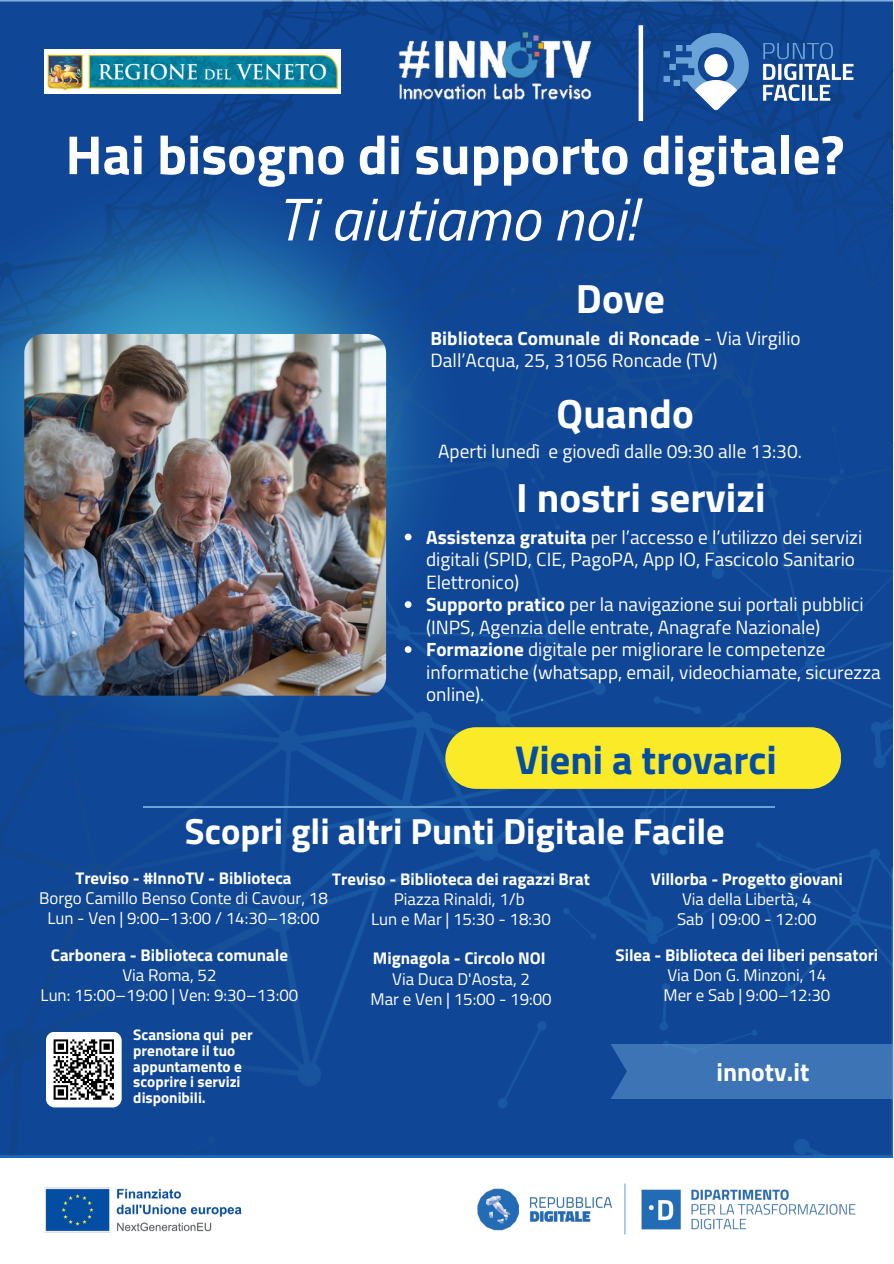
<style>
.page{position:relative;width:894px;height:1264px;background:#fff}
.page>*{position:absolute;margin:0;border:0;box-sizing:border-box;transform-origin:0 0}
.t1{font:italic 60px "Titillium Web";color:#fff}
.t2{font:700 55.05px "Titillium Web";color:#fff}
.t3{font:700 40.95px "Titillium Web";color:#fff}
.t4{font:700 40.35px "Titillium Web";color:#034ea2}
.t5{font:700 36.45px "Titillium Web";color:#fff}
.t6{font:700 25.5px "Titillium Web";color:#fff}
.t7{font:19.2px/22.5px "Titillium Web";color:#fff}
.t8{font:16.95px "Titillium Web";color:#fff}
.t9{font:700 16.95px "Titillium Web";color:#fff}
.t10{font:700 15.3px/15.8px "Titillium Web";color:#fff}
.s1{font-weight:700}
</style>
<div class="page">
<img style="left:0;top:0;width:893px;height:1158px">
<img style="left:0;top:160px;width:516px;height:648px">
<img style="left:44px;top:1187px;width:198px;height:46px">
<img style="left:477px;top:1183px;width:149px;height:52px">
<div style="left:610px;top:1044px;width:283px;height:54px;background:#3c74b6"></div>
<img style="left:641px;top:1189px;width:215px;height:41px">
<div style="left:46px;top:1031px;width:76px;height:76px;background:#fff;border-radius:9px"></div>
<hr style="left:143px;top:806px;width:631px;height:1px;background:#6aa3d7">
<img style="left:656px;top:25px;width:204px;height:92px">
<div style="left:638px;top:25px;width:5px;height:96px;background:#fff"></div>
<img style="left:44px;top:50px;width:296px;height:43px">
<svg style="left:53px;top:1039px;width:61px;height:61px"></svg>
<div style="left:445px;top:727px;width:395px;height:62px;background:#faea27"></div>
<img style="left:24px;top:334px;width:362px;height:361px;border-radius:19px">
<img style="left:360px;top:33px;width:264px;height:77px">
<svg style="left:404px;top:533px;width:7px;height:7px"></svg>
<svg style="left:404px;top:601px;width:7px;height:7px"></svg>
<svg style="left:404px;top:646px;width:7px;height:7px"></svg>
<h6 class="t2" style="left:65px;top:112px;width:780px">Hai bisogno di supporto digitale?</h6>
<p class="t1" style="left:276px;top:172px;width:361px">Ti aiutiamo noi!</p>
<h2 class="t3" style="left:575px;top:266px;width:91px">Dove</h2>
<h3 class="t7" style="left:430px;top:326px;width:371px"><span class="s1">Biblioteca Comunale di Roncade</span> - Via Virgilio<br>Dall’Acqua, 25, 31056 Roncade (TV)</h3>
<p class="t3" style="left:556px;top:381px;width:139px">Quando</p>
<h1 class="t7" style="left:438px;top:440px;width:365px">Aperti lunedì e giovedì dalle 09:30 alle 13:30.</h1>
<h3 class="t3" style="left:516px;top:466px;width:251px">I nostri servizi</h3>
<h6 class="t7" style="left:426px;top:525px;width:437px"><span class="s1">Assistenza gratuita</span> per l’accesso e l’utilizzo dei servizi digitali (SPID, CIE, PagoPA, App IO, Fascicolo Sanitario<br>Elettronico)</h6>
<h3 class="t7" style="left:426px;top:593px;width:439px"><span class="s1">Supporto pratico</span> per la navigazione sui portali pubblici (INPS, Agenzia delle entrate, Anagrafe Nazionale)</h3>
<p class="t7" style="left:426px;top:638px;width:456px"><span class="s1">Formazione</span> digitale per migliorare le competenze informatiche (whatsapp, email, videochiamate, sicurezza online).</p>
<p class="t4" style="left:515px;top:727px;width:263px">Vieni a trovarci</p>
<p class="t5" style="left:185px;top:802px;width:541px">Scopri gli altri Punti Digitale Facile</p>
<p class="t9" style="left:75px;top:864px;width:217px">Treviso - #InnoTV - Biblioteca</p>
<p class="t8" style="left:39px;top:884px;width:290px">Borgo Camillo Benso Conte di Cavour, 18</p>
<p class="t8" style="left:47px;top:905px;width:273px">Lun - Ven | 9:00–13:00 / 14:30–18:00</p>
<p class="t9" style="left:332px;top:865px;width:259px">Treviso - Biblioteca dei ragazzi Brat</p>
<p class="t8" style="left:394px;top:885px;width:132px">Piazza Rinaldi, 1/b</p>
<p class="t8" style="left:371px;top:905px;width:181px">Lun e Mar | 15:30 - 18:30</p>
<p class="t9" style="left:51px;top:941px;width:239px">Carbonera - Biblioteca comunale</p>
<h3 class="t8" style="left:122px;top:961px;width:96px">Via Roma, 52</h3>
<h4 class="t8" style="left:41px;top:982px;width:259px">Lun: 15:00–19:00 | Ven: 9:30–13:00</h4>
<p class="t10" style="left:133px;top:1026px;width:121px">Scansiona qui per prenotare il tuo appuntamento e scoprire i servizi disponibili.</p>
<p class="t9" style="left:373px;top:945px;width:174px">Mignagola - Circolo NOI</p>
<p class="t8" style="left:392px;top:965px;width:139px">Via Duca D'Aosta, 2</p>
<p class="t8" style="left:370px;top:985px;width:183px">Mar e Ven | 15:00 - 19:00</p>
<p class="t9" style="left:650px;top:865px;width:194px">Villorba - Progetto giovani</p>
<p class="t8" style="left:682px;top:885px;width:131px">Via della Libertà, 4</p>
<p class="t8" style="left:677px;top:905px;width:141px">Sab | 09:00 - 12:00</p>
<p class="t9" style="left:615px;top:941px;width:264px">Silea - Biblioteca dei liberi pensatori</p>
<p class="t8" style="left:667px;top:961px;width:160px">Via Don G. Minzoni, 14</p>
<p class="t8" style="left:663px;top:982px;width:168px">Mer e Sab | 9:00–12:30</p>
<p class="t6" style="left:716px;top:1052px;width:94px">innotv.it</p>
</div>
